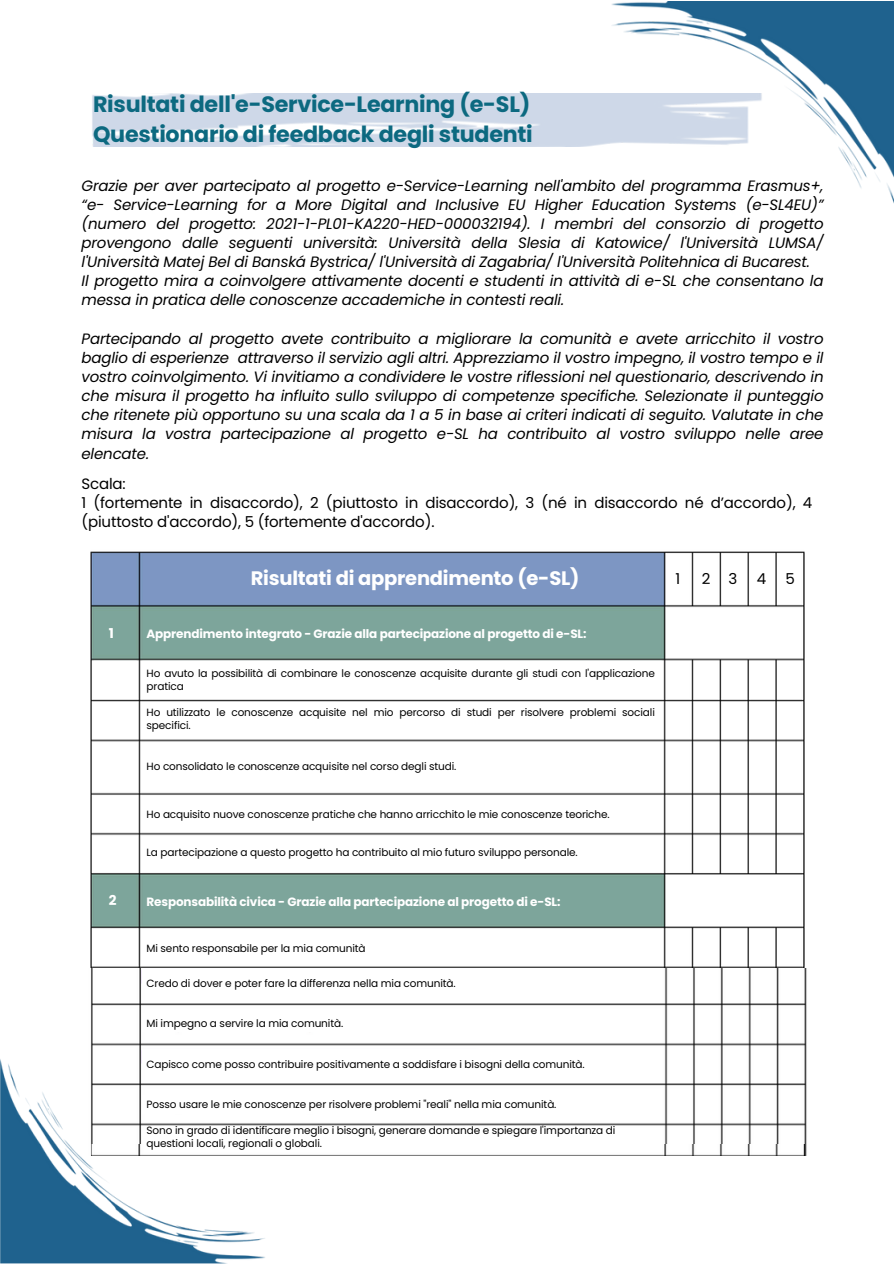
<style>
.page{position:relative;width:894px;height:1264px;background:#fff}
.page>*{position:absolute;margin:0;border:0;box-sizing:border-box;transform-origin:0 0}
.t1{font:700 22.2px/30.3px "Poppins";letter-spacing:-.01em;color:#0c6980}
.t2{font:700 19.5px "Poppins";letter-spacing:-.01em;color:#fff}
.t3{font:italic 15px/19.2px "Poppins";letter-spacing:-.01em;color:#000}
.t4{font:15px/19.2px "Poppins";letter-spacing:-.01em;color:#000}
.t5{font:700 13.5px "Poppins";color:#fff}
.t6{font:700 12px "Poppins";letter-spacing:-.01em;color:#fff}
.t7{font:10.5px/13.2px "Poppins";letter-spacing:-.01em;color:#000}
</style>
<div class="page">
<img style="left:90px;top:551px;width:717px;height:418px">
<img style="left:90px;top:968px;width:716px;height:80px">
<img style="left:91px;top:1048px;width:715px;height:107px">
<div style="left:142px;top:969px;width:337px;height:18px;background:#fff"></div>
<div style="left:142px;top:1013px;width:469px;height:18px;background:#fff"></div>
<div style="left:142px;top:1049px;width:469px;height:19px;background:#fff"></div>
<div style="left:142px;top:1095px;width:469px;height:18px;background:#fff"></div>
<div style="left:142px;top:1132px;width:469px;height:18px;background:#fff"></div>
<img style="left:270px;top:1144px;width:533px;height:11px">
<img style="left:0;top:1053px;width:270px;height:210px">
<img style="left:605px;top:1px;width:288px;height:200px">
<p class="t1" style="left:93px;top:89px;width:441px">Risultati dell'e-Service-Learning (e-SL)<br>Questionario di feedback degli studenti</p>
<p class="t3" style="left:81px;top:176px;width:743px">Grazie per aver partecipato al progetto e-Service-Learning nell'ambito del programma Erasmus+, “e- Service-Learning for a More Digital and Inclusive EU Higher Education Systems (e-SL4EU)” (numero del progetto: 2021-1-PL01-KA220-HED-000032194). I membri del consorzio di progetto provengono dalle seguenti università: Università della Slesia di Katowice/ l'Università LUMSA/ l'Università Matej Bel di Banská Bystrica/ l'Università di Zagabria/ l'Università Politehnica di Bucarest.<br>Il progetto mira a coinvolgere attivamente docenti e studenti in attività di e-SL che consentano la messa in pratica delle conoscenze accademiche in contesti reali.</p>
<h3 class="t3" style="left:81px;top:329px;width:743px;text-align:justify">Partecipando al progetto avete contribuito a migliorare la comunità e avete arricchito il vostro baglio di esperienze attraverso il servizio agli altri. Apprezziamo il vostro impegno, il vostro tempo e il vostro coinvolgimento. Vi invitiamo a condividere le vostre riflessioni nel questionario, descrivendo in che misura il progetto ha influito sullo sviluppo di competenze specifiche. Selezionate il punteggio che ritenete più opportuno su una scala da 1 a 5 in base ai criteri indicati di seguito. Valutate in che misura la vostra partecipazione al progetto e-SL ha contribuito al vostro sviluppo nelle aree elencate.</h3>
<h3 class="t4" style="left:81px;top:474px;width:732px">Scala:<br>1 (fortemente in disaccordo), 2 (piuttosto in disaccordo), 3 (né in disaccordo né d’accordo), 4 (piuttosto d'accordo), 5 (fortemente d'accordo).</h3>
<p class="t5" style="left:109px;top:623px;width:7px">1</p>
<p class="t5" style="left:109px;top:891px;width:9px">2</p>
<p class="t2" style="left:251px;top:564px;width:330px">Risultati di apprendimento (e-SL)</p>
<h4 class="t6" style="left:146px;top:625px;width:441px">Apprendimento integrato - Grazie alla partecipazione al progetto di e-SL:</h4>
<p class="t7" style="left:146px;top:666px;width:509px">Ho avuto la possibilità di combinare le conoscenze acquisite durante gli studi con l'applicazione pratica</p>
<p class="t7" style="left:146px;top:705px;width:509px">Ho utilizzato le conoscenze acquisite nel mio percorso di studi per risolvere problemi sociali specifici.</p>
<p class="t7" style="left:146px;top:759px;width:311px">Ho consolidato le conoscenze acquisite nel corso degli studi.</p>
<p class="t7" style="left:146px;top:807px;width:464px">Ho acquisito nuove conoscenze pratiche che hanno arricchito le mie conoscenze teoriche.</p>
<p class="t7" style="left:146px;top:846px;width:432px">La partecipazione a questo progetto ha contribuito al mio futuro sviluppo personale.</p>
<h2 class="t6" style="left:146px;top:892px;width:415px">Responsabilità civica - Grazie alla partecipazione al progetto di e-SL:</h2>
<h3 class="t7" style="left:146px;top:942px;width:220px">Mi sento responsabile per la mia comunità</h3>
<h1 class="t7" style="left:146px;top:976px;width:310px">Credo di dover e poter fare la differenza nella mia comunità.</h1>
<p class="t7" style="left:146px;top:1016px;width:198px">Mi impegno a servire la mia comunità.</p>
<p class="t7" style="left:146px;top:1058px;width:439px">Capisco come posso contribuire positivamente a soddisfare i bisogni della comunità.</p>
<p class="t7" style="left:146px;top:1097px;width:411px">Posso usare le mie conoscenze per risolvere problemi "reali" nella mia comunità.</p>
<p class="t7" style="left:146px;top:1124px;width:470px">Sono in grado di identificare meglio i bisogni, generare domande e spiegare l'importanza di</p>
<p class="t7" style="left:146px;top:1136px;width:177px">questioni locali, regionali o globali.</p>
<h4 class="t4" style="left:675px;top:569px;width:6px">1</h4>
<p class="t4" style="left:701px;top:569px;width:10px">2</p>
<p class="t4" style="left:728px;top:569px;width:10px">3</p>
<p class="t4" style="left:756px;top:569px;width:11px">4</p>
<p class="t4" style="left:785px;top:569px;width:11px">5</p>
</div>
